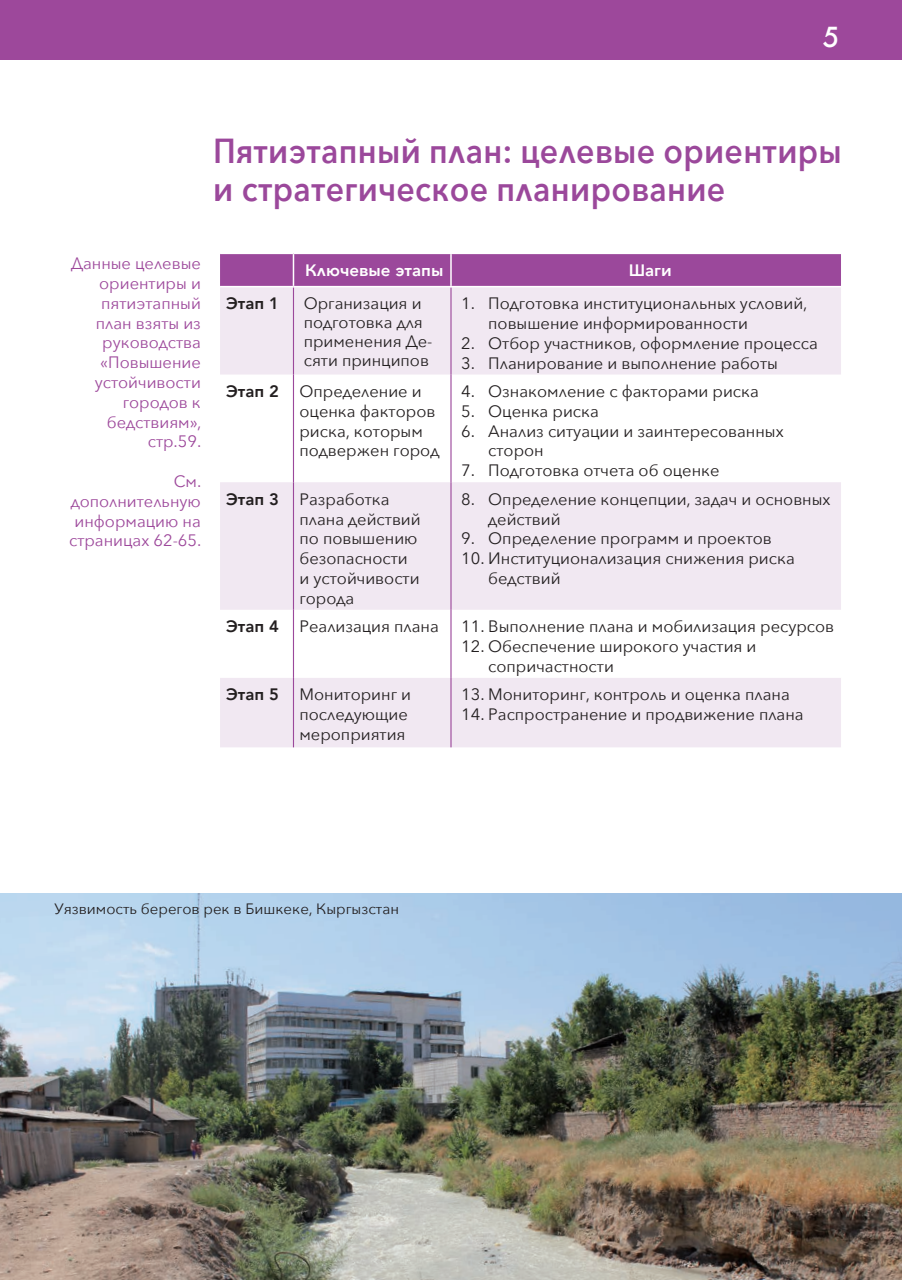
<style>
.page{position:relative;width:902px;height:1280px;background:#fff}
.page>*{position:absolute;margin:0;border:0;box-sizing:border-box;transform-origin:0 0}
.t1{font:600 34.65px/37.8px "Avenir Next";letter-spacing:.01em;color:#9b489b;scale:.91 1}
.t2{font:500 27px "Futura";color:#fff}
.t3{font:16.5px/19.8px "Avenir Next";color:#231f20}
.t4{font:16.5px/19.8px "Avenir Next";color:#9d489b;text-align:right}
.t5{font:800 16.5px "Avenir";color:#fff}
.t6{font:800 16.5px "Avenir";color:#231f20}
.t7{font:15px "Avenir Next";color:#231f20}
.s1{font-family:"Avenir";font-weight:800}
</style>
<div class="page">
<div style="left:0;top:0;width:901px;height:59px;background:#9d489b"></div>
<img style="left:0;top:893px;width:901px;height:387px">
<div style="left:220px;top:254px;width:620px;height:32px;background:#9b489b"></div>
<svg style="left:220px;top:287px;width:620px;height:460px;fill:#f1e8f2"></svg>
<hr style="left:293px;top:287px;width:1px;height:88px;background:#9b489b">
<hr style="left:450px;top:287px;width:1px;height:88px;background:#9b489b">
<hr style="left:293px;top:375px;width:1px;height:107px;background:#9b489b">
<hr style="left:450px;top:375px;width:1px;height:107px;background:#9b489b">
<hr style="left:293px;top:482px;width:1px;height:128px;background:#9b489b">
<hr style="left:450px;top:482px;width:1px;height:128px;background:#9b489b">
<hr style="left:293px;top:610px;width:1px;height:68px;background:#9b489b">
<hr style="left:450px;top:610px;width:1px;height:68px;background:#9b489b">
<hr style="left:293px;top:678px;width:1px;height:69px;background:#9b489b">
<hr style="left:450px;top:678px;width:1px;height:69px;background:#9b489b">
<hr style="left:293px;top:254px;width:1px;height:32px;background:#fff">
<hr style="left:450px;top:254px;width:1px;height:32px;background:#fff">
<h2 class="t2" style="left:822px;top:18px;width:18px">5</h2>
<h1 class="t1" style="left:213px;top:131px;width:692px">Пятиэтапный план: целевые ориентиры и стратегическое планирование</h1>
<p class="t4" style="left:71px;top:253px;width:132px">Данные целевые ориентиры и пятиэтапный план взяты из руководства «Повышение устойчивости городов к бедствиям», стр.59.</p>
<p class="t4" style="left:69px;top:471px;width:134px">См. дополнительную информацию на страницах 62-65.</p>
<p class="t5" style="left:305px;top:257px;width:140px">Ключевые этапы</p>
<p class="t5" style="left:628px;top:257px;width:45px">Шаги</p>
<p class="t6" style="left:226px;top:291px;width:54px">Этап 1</p>
<p class="t3" style="left:304px;top:293px;width:130px;line-height:18.9px">Организация и подготовка для применения Де&shy;сяти принципов</p>
<p class="t3" style="left:488px;top:293px;width:321px;text-indent:-27px">1. Подготовка институциональных условий, повышение информированности</p>
<p class="t3" style="left:461px;top:332px;width:358px">2. Отбор участников, оформление процесса</p>
<p class="t3" style="left:461px;top:352px;width:318px">3. Планирование и выполнение работы</p>
<p class="t3" style="left:299px;top:381px;width:141px;text-indent:-73px"><span class="s1">Этап 2</span> Определение и оценка факторов риска, которым подвержен город</p>
<p class="t3" style="left:461px;top:381px;width:299px">4. Ознакомление с факторами риска</p>
<p class="t3" style="left:461px;top:400px;width:139px">5. Оценка риска</p>
<p class="t3" style="left:488px;top:420px;width:297px;text-indent:-27px">6. Анализ ситуации и заинтересованных сторон</p>
<p class="t3" style="left:461px;top:460px;width:260px">7. Подготовка отчета об оценке</p>
<p class="t3" style="left:299px;top:488px;width:123px;text-indent:-73px"><span class="s1">Этап 3</span> Разработка плана действий по повышению безопасности и устойчивости города</p>
<p class="t3" style="left:488px;top:488px;width:344px;text-indent:-27px">8. Определение концепции, задач и основных действий</p>
<p class="t3" style="left:461px;top:528px;width:312px">9. Определение программ и проектов</p>
<p class="t3" style="left:488px;top:548px;width:308px;text-indent:-27px">10. Институционализация снижения риска бедствий</p>
<p class="t3" style="left:226px;top:616px;width:214px"><span class="s1">Этап 4</span> Реализация плана</p>
<p class="t3" style="left:461px;top:616px;width:374px">11. Выполнение плана и мобилизация ресурсов</p>
<p class="t3" style="left:488px;top:636px;width:270px;text-indent:-27px">12. Обеспечение широкого участия и сопричастности</p>
<p class="t3" style="left:299px;top:684px;width:113px;text-indent:-73px"><span class="s1">Этап 5</span> Мониторинг и последующие мероприятия</p>
<p class="t3" style="left:461px;top:684px;width:330px">13. Мониторинг, контроль и оценка плана</p>
<p class="t3" style="left:461px;top:704px;width:344px">14. Распространение и продвижение плана</p>
<p class="t7" style="left:54px;top:896px;width:346px">Уязвимость берегов рек в Бишкеке, Кыргызстан</p>
</div>
